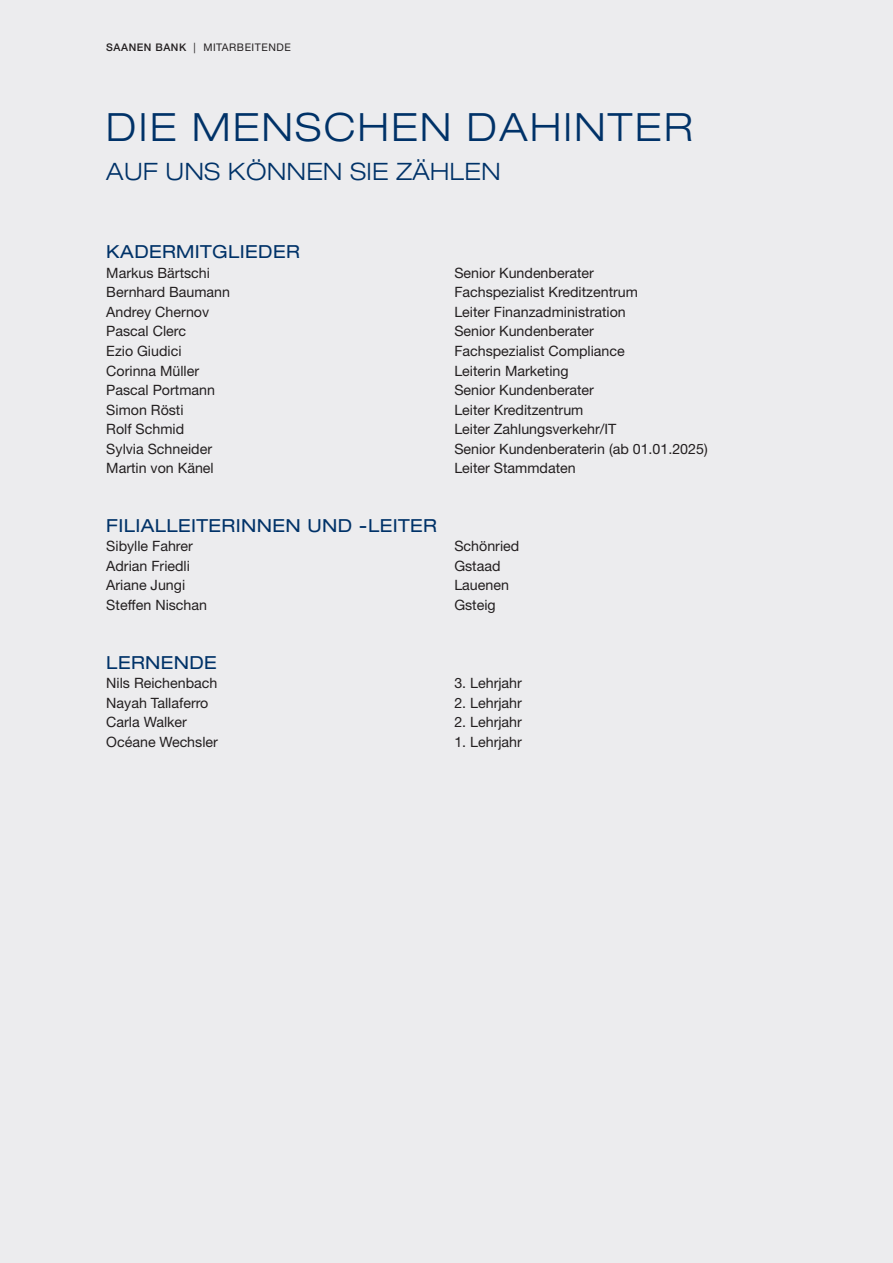
<style>
.page{position:relative;width:893px;height:1263px;background:#ececee}
.page>*{position:absolute;margin:0;border:0;box-sizing:border-box;transform-origin:0 0}
.t1{font:300 expanded 39px "Helvetica Neue LT Std";letter-spacing:.06em;color:#003268}
.t2{font:300 expanded 24px "Helvetica Neue LT Std";letter-spacing:.02em;color:#003268}
.t3{font:expanded 18px "Helvetica Neue LT Std";letter-spacing:.02em;color:#003268}
.t4{font:14.25px "Helvetica Neue LT Std";color:#231f20}
.t5{font:10.5px "Helvetica Neue LT Std";letter-spacing:.05em;color:#231f20}
.s1{font-weight:500}
</style>
<div class="page">
<p class="t5" style="left:106px;top:41px;width:186px"><span class="s1">SAANEN BANK</span> | MITARBEITENDE</p>
<h1 class="t1" style="left:106px;top:104px;width:588px">DIE MENSCHEN DAHINTER</h1>
<h2 class="t2" style="left:106px;top:157px;width:396px">AUF UNS KÖNNEN SIE ZÄHLEN</h2>
<p class="t3" style="left:106px;top:241px;width:195px">KADERMITGLIEDER</p>
<p class="t4" style="left:106px;top:264px;width:105px">Markus Bärtschi</p>
<p class="t4" style="left:454px;top:264px;width:141px">Senior Kundenberater</p>
<p class="t4" style="left:106px;top:284px;width:125px">Bernhard Baumann</p>
<p class="t4" style="left:454px;top:284px;width:185px">Fachspezialist Kreditzentrum</p>
<p class="t4" style="left:106px;top:303px;width:104px">Andrey Chernov</p>
<p class="t4" style="left:454px;top:303px;width:173px">Leiter Finanzadministration</p>
<p class="t4" style="left:106px;top:323px;width:81px">Pascal Clerc</p>
<p class="t4" style="left:454px;top:323px;width:141px">Senior Kundenberater</p>
<p class="t4" style="left:106px;top:342px;width:77px">Ezio Giudici</p>
<p class="t4" style="left:454px;top:342px;width:172px">Fachspezialist Compliance</p>
<p class="t4" style="left:106px;top:362px;width:94px">Corinna Müller</p>
<p class="t4" style="left:454px;top:362px;width:116px">Leiterin Marketing</p>
<p class="t4" style="left:106px;top:381px;width:110px">Pascal Portmann</p>
<p class="t4" style="left:454px;top:381px;width:141px">Senior Kundenberater</p>
<p class="t4" style="left:106px;top:401px;width:79px">Simon Rösti</p>
<p class="t4" style="left:454px;top:401px;width:131px">Leiter Kreditzentrum</p>
<p class="t4" style="left:106px;top:421px;width:79px">Rolf Schmid</p>
<p class="t4" style="left:454px;top:421px;width:164px">Leiter Zahlungsverkehr/IT</p>
<p class="t4" style="left:106px;top:440px;width:107px">Sylvia Schneider</p>
<p class="t4" style="left:454px;top:440px;width:255px">Senior Kundenberaterin (ab 01.01.2025)</p>
<p class="t4" style="left:106px;top:460px;width:109px">Martin von Känel</p>
<p class="t4" style="left:454px;top:460px;width:123px">Leiter Stammdaten</p>
<p class="t3" style="left:106px;top:514px;width:332px">FILIALLEITERINNEN UND -LEITER</p>
<p class="t4" style="left:106px;top:538px;width:88px">Sibylle Fahrer</p>
<p class="t4" style="left:454px;top:538px;width:66px">Schönried</p>
<p class="t4" style="left:106px;top:557px;width:85px">Adrian Friedli</p>
<p class="t4" style="left:454px;top:557px;width:48px">Gstaad</p>
<p class="t4" style="left:106px;top:577px;width:80px">Ariane Jungi</p>
<p class="t4" style="left:454px;top:577px;width:56px">Lauenen</p>
<p class="t4" style="left:106px;top:596px;width:102px">Steffen Nischan</p>
<p class="t4" style="left:454px;top:596px;width:43px">Gsteig</p>
<p class="t3" style="left:106px;top:651px;width:112px">LERNENDE</p>
<p class="t4" style="left:106px;top:674px;width:113px">Nils Reichenbach</p>
<p class="t4" style="left:454px;top:674px;width:69px">3. Lehrjahr</p>
<p class="t4" style="left:106px;top:694px;width:104px">Nayah Tallaferro</p>
<p class="t4" style="left:454px;top:694px;width:69px">2. Lehrjahr</p>
<p class="t4" style="left:106px;top:713px;width:82px">Carla Walker</p>
<p class="t4" style="left:454px;top:713px;width:69px">2. Lehrjahr</p>
<p class="t4" style="left:106px;top:733px;width:113px">Océane Wechsler</p>
<p class="t4" style="left:454px;top:733px;width:69px">1. Lehrjahr</p>
</div>
